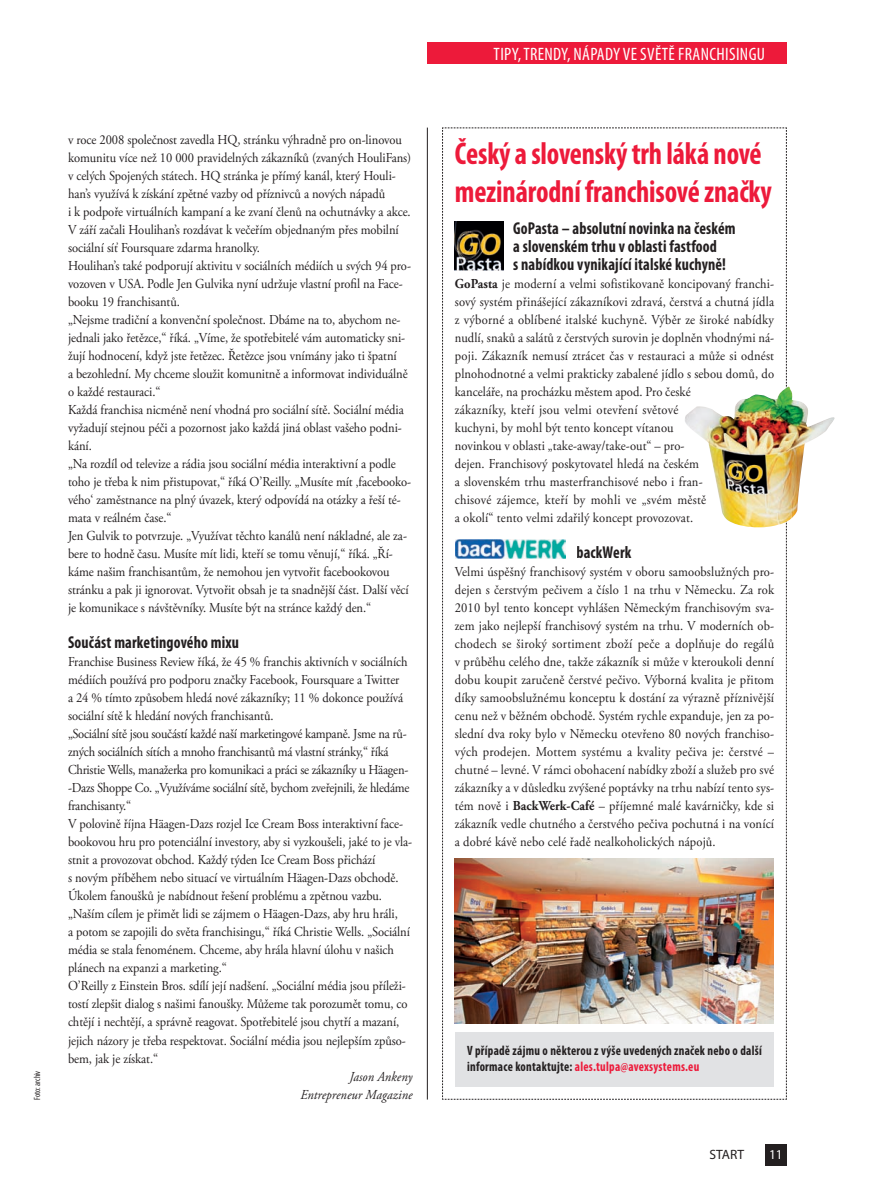
<style>
.page{position:relative;width:893px;height:1191px;background:#fff}
.page>*{position:absolute;margin:0;border:0;box-sizing:border-box;transform-origin:0 0}
.t1{font:700 condensed 31.5px/37.8px "Myriad Pro";letter-spacing:-.005em;color:#ed1a3a;scale:.92 1}
.t2{font:condensed 18px "Myriad Pro";letter-spacing:.02em;color:#fff}
.t3{font:700 condensed 17.25px/18px "Myriad Pro";letter-spacing:.01em;color:#231f20;scale:.92 1}
.t4{font:13.65px/18px "Adobe Garamond Pro";letter-spacing:-.005em;color:#231f20;scale:.92 1}
.t5{font:italic 13.65px "Adobe Garamond Pro";letter-spacing:.01em;color:#231f20;scale:.92 1}
.t6{font:700 condensed 13.5px/16.5px "Myriad Pro";letter-spacing:.02em;color:#231f20;scale:.92 1}
.t7{font:13.5px "Myriad Pro";color:#231f20}
.t8{font:13.5px "Myriad Pro";color:#fff}
.t9{font:condensed 9px "Myriad Pro";letter-spacing:-.005em;color:#231f20;scale:.92 1}
.s1{font-weight:700}
.s2{color:#ed1a3a}
</style>
<div class="page">
<div style="left:765px;top:1144px;width:22px;height:21px;background:#231f20"></div>
<div style="left:427px;top:42px;width:360px;height:22px;background:#ed1a3a"></div>
<svg style="left:442px;top:127px;width:345px;height:973px"></svg>
<hr style="left:427px;top:128px;width:1px;height:971px;background:#231f20">
<div style="left:455px;top:1032px;width:319px;height:54px;background:#e1e2e4"></div>
<svg style="left:450px;top:222px;width:63px;height:49px"></svg>
<img style="left:455px;top:222px;width:48px;height:49px">
<img style="left:685px;top:386px;width:150px;height:142px">
<div style="left:455px;top:533px;width:121px;height:26px;background:#fff"></div>
<img style="left:455px;top:539px;width:110px;height:20px">
<img style="left:455px;top:858px;width:319px;height:165px">
<p class="t9" style="left:34px;top:1099px;width:33px;rotate:-90deg">Foto: archiv</p>
<p class="t4" style="left:68px;top:132px;width:375px">v roce 2008 společnost zavedla HQ, stránku výhradně pro on-linovou komunitu více než 10 000 pravidelných zákazníků (zvaných HouliFans) v celých Spojených státech. HQ stránka je přímý kanál, který Houli&shy;han’s využívá k získání zpětné vazby od příznivců a nových nápadů<br>i k podpoře virtuálních kampaní a ke zvaní členů na ochutnávky a akce.<br>V září začali Houlihan’s rozdávat k večeřím objednaným přes mobilní sociální síť Foursquare zdarma hranolky.<br>Houlihan’s také podporují aktivitu v sociálních médiích u svých 94 pro&shy;vozoven v USA. Podle Jen Gulvika nyní udržuje vlastní profil na Face&shy;booku 19 franchisantů.<br>„Nejsme tradiční a konvenční společnost. Dbáme na to, abychom ne&shy;jednali jako řetězce,“ říká. „Víme, že spotřebitelé vám automaticky sni&shy;žují hodnocení, když jste řetězec. Řetězce jsou vnímány jako ti špatní<br>a bezohlední. My chceme sloužit komunitně a informovat individuálně o každé restauraci.“<br>Každá franchisa nicméně není vhodná pro sociální sítě. Sociální média vyžadují stejnou péči a pozornost jako každá jiná oblast vašeho podni&shy;kání.<br>„Na rozdíl od televize a rádia jsou sociální média interaktivní a podle toho je třeba k nim přistupovat,“ říká O’Reilly. „Musíte mít ‚facebooko&shy;vého‘ zaměstnance na plný úvazek, který odpovídá na otázky a řeší té&shy;mata v reálném čase.“<br>Jen Gulvik to potvrzuje. „Využívat těchto kanálů není nákladné, ale za&shy;bere to hodně času. Musíte mít lidi, kteří se tomu věnují,“ říká. „Ří&shy;káme našim franchisantům, že nemohou jen vytvořit facebookovou stránku a pak ji ignorovat. Vytvořit obsah je ta snadnější část. Další věcí je komunikace s návštěvníky. Musíte být na stránce každý den.“</p>
<p class="t3" style="left:68px;top:635px;width:187px">Součást marketingového mixu</p>
<p class="t4" style="left:68px;top:654px;width:375px">Franchise Business Review říká, že 45 % franchis aktivních v sociálních médiích používá pro podporu značky Facebook, Foursquare a Twitter<br>a 24 % tímto způsobem hledá nové zákazníky; 11 % dokonce používá sociální sítě k hledání nových franchisantů.<br>„Sociální sítě jsou součástí každé naší marketingové kampaně. Jsme na rů&shy;zných sociálních sítích a mnoho franchisantů má vlastní stránky,“ říká Christie Wells, manažerka pro komunikaci a práci se zákazníky u Häagen--Dazs Shoppe Co. „Využíváme sociální sítě, bychom zveřejnili, že hledáme franchisanty.“<br>V polovině října Häagen-Dazs rozjel Ice Cream Boss interaktivní face&shy;bookovou hru pro potenciální investory, aby si vyzkoušeli, jaké to je vla&shy;stnit a provozovat obchod. Každý týden Ice Cream Boss přichází<br>s novým příběhem nebo situací ve virtuálním Häagen-Dazs obchodě.<br>Úkolem fanoušků je nabídnout řešení problému a zpětnou vazbu. „Naším cílem je přimět lidi se zájmem o Häagen-Dazs, aby hru hráli,<br>a potom se zapojili do světa franchisingu,“ říká Christie Wells. „Sociální média se stala fenoménem. Chceme, aby hrála hlavní úlohu v našich plánech na expanzi a marketing.“<br>O’Reilly z Einstein Bros. sdílí její nadšení. „Sociální média jsou příleži&shy;tostí zlepšit dialog s našimi fanoušky. Můžeme tak porozumět tomu, co chtějí i nechtějí, a správně reagovat. Spotřebitelé jsou chytří a mazaní, jejich názory je třeba respektovat. Sociální média jsou nejlepším způso&shy;bem, jak je získat.“</p>
<p class="t5" style="left:349px;top:1070px;width:70px">Jason Ankeny</p>
<p class="t5" style="left:300px;top:1088px;width:123px">Entrepreneur Magazine</p>
<h2 class="t2" style="left:494px;top:47px;width:273px">TIPY, TRENDY, NÁPADY VE SVĚTĚ FRANCHISINGU</h2>
<h1 class="t1" style="left:455px;top:137px;width:346px">Český a slovenský trh láká nové mezinárodní franchisové značky</h1>
<p class="t3" style="left:513px;top:221px;width:243px">GoPasta – absolutní novinka na českém a slovenském trhu v oblasti fastfood<br>s nabídkou vynikající italské kuchyně!</p>
<p class="t4" style="left:455px;top:276px;width:349px"><span class="s1">GoPasta</span> je moderní a velmi sofistikovaně koncipovaný franchi&shy;sový systém přinášející zákazníkovi zdravá, čerstvá a chutná jídla z výborné a oblíbené italské kuchyně. Výběr ze široké nabídky nudlí, snaků a salátů z čerstvých surovin je doplněn vhodnými ná&shy;poji. Zákazník nemusí ztrácet čas v restauraci a může si odnést plnohodnotné a velmi prakticky zabalené jídlo s sebou domů, do kanceláře, na procházku městem apod. Pro české<br>zákazníky, kteří jsou velmi otevření světové<br>kuchyni, by mohl být tento koncept vítanou<br>novinkou v oblasti „take-away/take-out“ – pro-<br>dejen. Franchisový poskytovatel hledá na českém<br>a slovenském trhu masterfranchisové nebo i fran-<br>chisové zájemce, kteří by mohli ve „svém městě<br>a okolí“ tento velmi zdařilý koncept provozovat.</p>
<p class="t3" style="left:576px;top:545px;width:61px">backWerk</p>
<p class="t4" style="left:455px;top:564px;width:349px;text-align:justify">Velmi úspěšný franchisový systém v oboru samoobslužných pro&shy;dejen s čerstvým pečivem a číslo 1 na trhu v Německu. Za rok 2010 byl tento koncept vyhlášen Německým franchisovým sva&shy;zem jako nejlepší franchisový systém na trhu. V moderních ob&shy;chodech se široký sortiment zboží peče a doplňuje do regálů v průběhu celého dne, takže zákazník si může v kteroukoli denní dobu koupit zaručeně čerstvé pečivo. Výborná kvalita je přitom díky samoobslužnému konceptu k dostání za výrazně příznivější cenu než v běžném obchodě. Systém rychle expanduje, jen za po&shy;slední dva roky bylo v Německu otevřeno 80 nových franchiso&shy;vých prodejen. Mottem systému a kvality pečiva je: čerstvé – chutné – levné. V rámci obohacení nabídky zboží a služeb pro své zákazníky a v důsledku zvýšené poptávky na trhu nabízí tento sys&shy;tém nově i <span class="s1">BackWerk-Café</span> – příjemné malé kavárničky, kde si zákazník vedle chutného a čerstvého pečiva pochutná i na vonící a dobré kávě nebo celé řadě nealkoholických nápojů.</p>
<p class="t6" style="left:467px;top:1043px;width:322px">V případě zájmu o některou z výše uvedených značek nebo o další informace kontaktujte: <span class="s2">ales.tulpa@avexsystems.eu</span></p>
<p class="t7" style="left:709px;top:1146px;width:36px">START</p>
<p class="t8" style="left:769px;top:1146px;width:15px">11</p>
</div>
